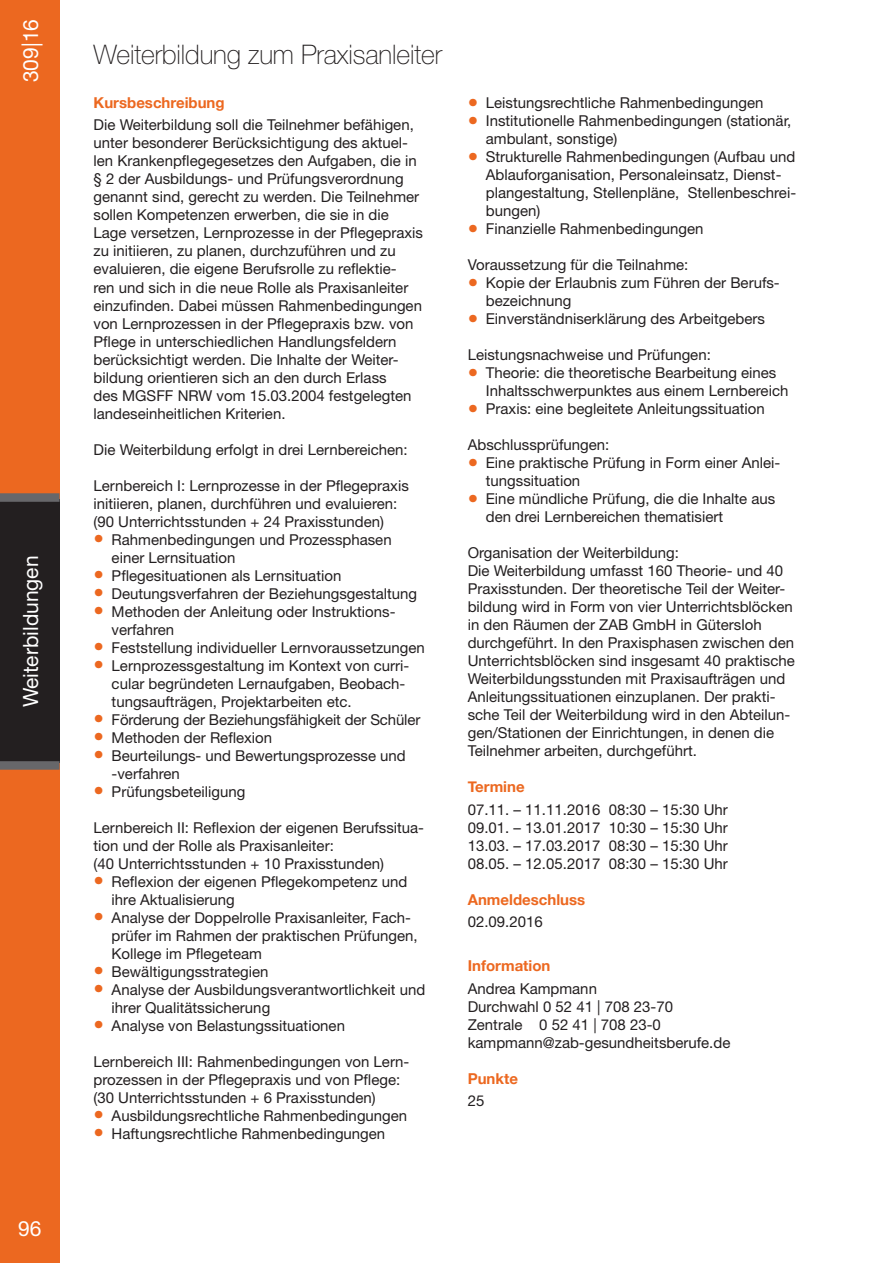
<style>
.page{position:relative;width:893px;height:1263px;background:#fff}
.page>*{position:absolute;margin:0;border:0;box-sizing:border-box;transform-origin:0 0}
.t1{font:100 27px "Helvetica Neue LT";letter-spacing:-.005em;color:#231f20}
.t2{font:21px "Helvetica Neue LT";color:#fff}
.t3{font:15px/18px "Helvetica Neue LT";color:#231f20}
.t4{font:700 15px "Helvetica Neue";color:#ec6820}
.s1{font-size:21px;color:#ec6820}
</style>
<div class="page">
<div style="left:0;top:0;width:60px;height:517px;background:#ec6820"></div>
<div style="left:0;top:746px;width:60px;height:517px;background:#ec6820"></div>
<div style="left:0;top:500px;width:60px;height:263px;background:#231f20"></div>
<div style="left:0;top:493px;width:60px;height:9px;background:#67676a"></div>
<div style="left:0;top:761px;width:60px;height:9px;background:#67676a"></div>
<h2 class="t2" style="left:18px;top:82px;width:65px;rotate:-90deg">309|16</h2>
<h2 class="t2" style="left:18px;top:707px;width:153px;rotate:-90deg">Weiterbildungen</h2>
<h2 class="t2" style="left:18px;top:1216px;width:25px">96</h2>
<h1 class="t1" style="left:94px;top:39px;width:350px">Weiterbildung zum Praxisanleiter</h1>
<p class="t4" style="left:94px;top:91px;width:133px">Kursbeschreibung</p>
<p class="t3" style="left:94px;top:116px;width:331px">Die Weiterbildung soll die Teilnehmer befähigen, unter besonderer Berücksichtigung des aktuel&shy;len Krankenpflegegesetzes den Aufgaben, die in § 2 der Ausbildungs- und Prüfungsverordnung genannt sind, gerecht zu werden. Die Teilnehmer sollen Kompetenzen erwerben, die sie in die Lage versetzen, Lernprozesse in der Pflegepraxis zu initiieren, zu planen, durchzuführen und zu evaluieren, die eigene Berufsrolle zu reflektie-<br>ren und sich in die neue Rolle als Praxisanleiter einzufinden. Dabei müssen Rahmenbedingungen von Lernprozessen in der Pflegepraxis bzw. von Pflege in unterschiedlichen Handlungsfeldern berücksichtigt werden. Die Inhalte der Weiter&shy;bildung orientieren sich an den durch Erlass<br>des MGSFF NRW vom 15.03.2004 festgelegten landeseinheitlichen Kriterien.</p>
<p class="t3" style="left:94px;top:440px;width:316px">Die Weiterbildung erfolgt in drei Lernbereichen:</p>
<p class="t3" style="left:94px;top:476px;width:317px">Lernbereich I: Lernprozesse in der Pflegepraxis initiieren, planen, durchführen und evaluieren: (90 Unterrichtsstunden + 24 Praxisstunden)</p>
<p class="t3" style="left:112px;top:530px;width:282px;text-indent:-18px"><span class="s1">•</span> Rahmenbedingungen und Prozessphasen einer Lernsituation</p>
<p class="t3" style="left:94px;top:566px;width:249px"><span class="s1">•</span> Pflegesituationen als Lernsituation</p>
<p class="t3" style="left:94px;top:584px;width:325px"><span class="s1">•</span> Deutungsverfahren der Beziehungsgestaltung</p>
<p class="t3" style="left:112px;top:602px;width:284px;text-indent:-18px"><span class="s1">•</span> Methoden der Anleitung oder Instruktions&shy;verfahren</p>
<p class="t3" style="left:94px;top:638px;width:333px"><span class="s1">•</span> Feststellung individueller Lernvoraussetzungen</p>
<p class="t3" style="left:112px;top:656px;width:299px;text-indent:-18px"><span class="s1">•</span> Lernprozessgestaltung im Kontext von curri&shy;cular begründeten Lernaufgaben, Beobach&shy;tungsaufträgen, Projektarbeiten etc.</p>
<p class="t3" style="left:94px;top:710px;width:328px"><span class="s1">•</span> Förderung der Beziehungsfähigkeit der Schüler</p>
<p class="t3" style="left:94px;top:728px;width:180px"><span class="s1">•</span> Methoden der Reflexion</p>
<p class="t3" style="left:112px;top:746px;width:296px;text-indent:-18px"><span class="s1">•</span> Beurteilungs- und Bewertungsprozesse und -verfahren</p>
<p class="t3" style="left:94px;top:782px;width:153px"><span class="s1">•</span> Prüfungsbeteiligung</p>
<p class="t3" style="left:94px;top:818px;width:332px">Lernbereich II: Reflexion der eigenen Berufssitua&shy;tion und der Rolle als Praxisanleiter:<br>(40 Unterrichtsstunden + 10 Praxisstunden)</p>
<p class="t3" style="left:112px;top:872px;width:297px;text-indent:-18px"><span class="s1">•</span> Reflexion der eigenen Pflegekompetenz und ihre Aktualisierung</p>
<p class="t3" style="left:112px;top:908px;width:307px;text-indent:-18px"><span class="s1">•</span> Analyse der Doppelrolle Praxisanleiter, Fach&shy;prüfer im Rahmen der praktischen Prüfungen,<br>Kollege im Pflegeteam</p>
<p class="t3" style="left:94px;top:962px;width:177px"><span class="s1">•</span> Bewältigungsstrategien</p>
<p class="t3" style="left:112px;top:980px;width:315px;text-indent:-18px"><span class="s1">•</span> Analyse der Ausbildungsverantwortlichkeit und ihrer Qualitätssicherung</p>
<p class="t3" style="left:94px;top:1016px;width:253px"><span class="s1">•</span> Analyse von Belastungssituationen</p>
<p class="t3" style="left:94px;top:1052px;width:317px">Lernbereich III: Rahmenbedingungen von Lern&shy;prozessen in der Pflegepraxis und von Pflege: (30 Unterrichtsstunden + 6 Praxisstunden)</p>
<p class="t3" style="left:94px;top:1106px;width:315px"><span class="s1">•</span> Ausbildungsrechtliche Rahmenbedingungen</p>
<p class="t3" style="left:94px;top:1124px;width:293px"><span class="s1">•</span> Haftungsrechtliche Rahmenbedingungen</p>
<p class="t3" style="left:468px;top:94px;width:297px"><span class="s1">•</span> Leistungsrechtliche Rahmenbedingungen</p>
<p class="t3" style="left:486px;top:112px;width:307px;text-indent:-18px"><span class="s1">•</span> Institutionelle Rahmenbedingungen (stationär, ambulant, sonstige)</p>
<p class="t3" style="left:486px;top:148px;width:312px;text-indent:-18px"><span class="s1">•</span> Strukturelle Rahmenbedingungen (Aufbau und Ablauforganisation, Personaleinsatz, Dienst&shy;plangestaltung, Stellenpläne, Stellenbeschrei&shy;bungen)</p>
<p class="t3" style="left:468px;top:220px;width:237px"><span class="s1">•</span> Finanzielle Rahmenbedingungen</p>
<p class="t3" style="left:468px;top:256px;width:222px">Voraussetzung für die Teilnahme:</p>
<p class="t3" style="left:486px;top:274px;width:294px;text-indent:-18px"><span class="s1">•</span> Kopie der Erlaubnis zum Führen der Berufs&shy;bezeichnung</p>
<p class="t3" style="left:468px;top:310px;width:299px"><span class="s1">•</span> Einverständniserklärung des Arbeitgebers</p>
<p class="t3" style="left:468px;top:346px;width:245px">Leistungsnachweise und Prüfungen:</p>
<p class="t3" style="left:486px;top:364px;width:304px;text-indent:-18px"><span class="s1">•</span> Theorie: die theoretische Bearbeitung eines<br>Inhaltsschwerpunktes aus einem Lernbereich</p>
<p class="t3" style="left:468px;top:400px;width:298px"><span class="s1">•</span> Praxis: eine begleitete Anleitungssituation</p>
<p class="t3" style="left:468px;top:436px;width:143px">Abschlussprüfungen:</p>
<p class="t3" style="left:486px;top:454px;width:296px;text-indent:-18px"><span class="s1">•</span> Eine praktische Prüfung in Form einer Anlei&shy;tungssituation</p>
<p class="t3" style="left:486px;top:490px;width:291px;text-indent:-18px"><span class="s1">•</span> Eine mündliche Prüfung, die die Inhalte aus den drei Lernbereichen thematisiert</p>
<p class="t3" style="left:468px;top:544px;width:329px">Organisation der Weiterbildung:<br>Die Weiterbildung umfasst 160 Theorie- und 40<br>Praxisstunden. Der theoretische Teil der Weiter&shy;bildung wird in Form von vier Unterrichtsblöcken in den Räumen der ZAB GmbH in Gütersloh durchgeführt. In den Praxisphasen zwischen den Unterrichtsblöcken sind insgesamt 40 praktische Weiterbildungsstunden mit Praxisaufträgen und Anleitungssituationen einzuplanen. Der prakti&shy;sche Teil der Weiterbildung wird in den Abteilun&shy;gen/Stationen der Einrichtungen, in denen die Teilnehmer arbeiten, durchgeführt.</p>
<p class="t4" style="left:468px;top:775px;width:58px">Termine</p>
<p class="t3" style="left:468px;top:800px;width:262px;text-align:justify">07.11. – 11.11.2016 08:30 – 15:30 Uhr 09.01. – 13.01.2017 10:30 – 15:30 Uhr 13.03. – 17.03.2017 08:30 – 15:30 Uhr 08.05. – 12.05.2017 08:30 – 15:30 Uhr</p>
<p class="t4" style="left:468px;top:887px;width:119px">Anmeldeschluss</p>
<p class="t3" style="left:468px;top:912px;width:77px">02.09.2016</p>
<p class="t4" style="left:468px;top:954px;width:84px">Information</p>
<p class="t3" style="left:468px;top:979px;width:264px">Andrea Kampmann<br>Durchwahl 0 52 41 | 708 23-70<br>Zentrale 0 52 41 | 708 23-0 kampmann@zab-gesundheitsberufe.de</p>
<p class="t4" style="left:468px;top:1066px;width:52px">Punkte</p>
<p class="t3" style="left:468px;top:1091px;width:18px">25</p>
</div>
